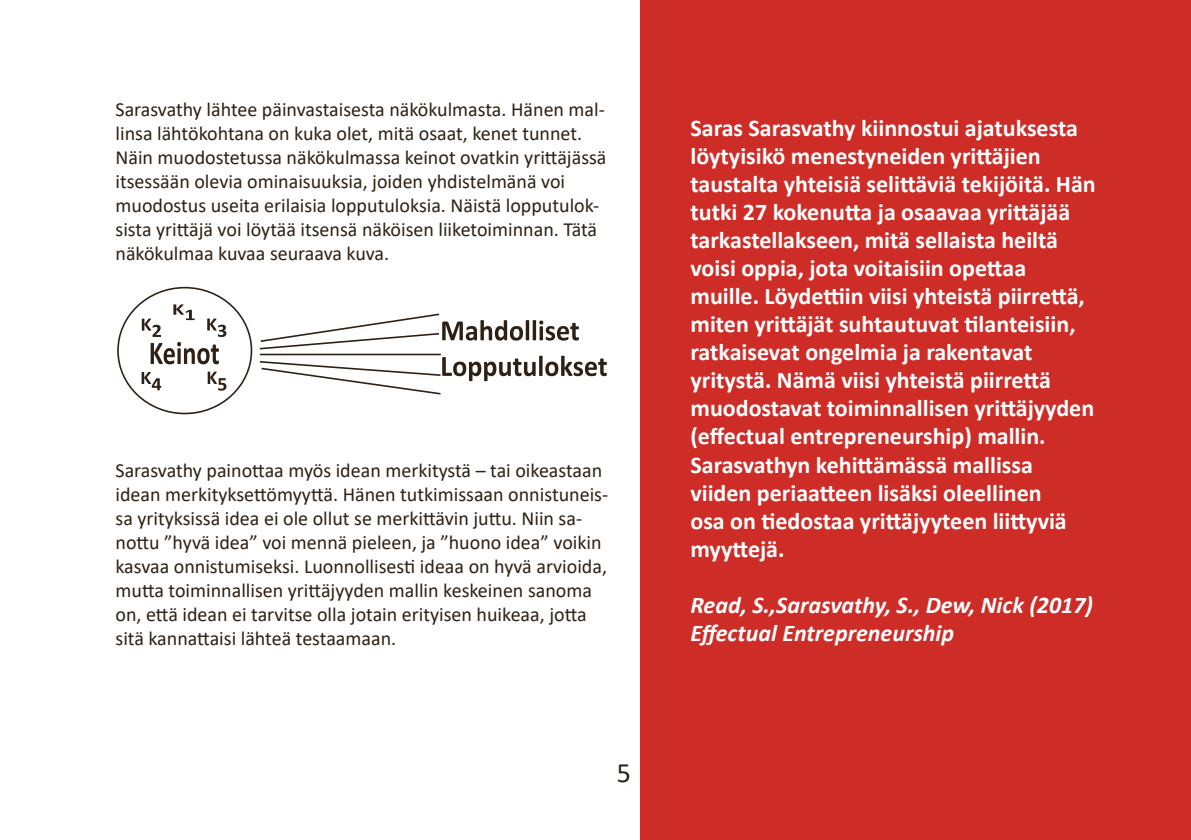
<style>
.page{position:relative;width:1191px;height:840px;background:#fff}
.page>*{position:absolute;margin:0;border:0;box-sizing:border-box;transform-origin:0 0}
.t1{font:28px "Calibri";color:#2e2014}
.t2{font:700 24px/28px "Calibri";color:#fff}
.t3{font:italic 700 24px/28px "Calibri";color:#fff}
.t4{font:20px/24px "Calibri";color:#2e2014}
</style>
<div class="page">
<div style="left:641px;top:0;width:550px;height:839px;background:#cd2c27"></div>
<svg style="left:259px;top:313px;width:348px;height:82px"></svg>
<svg style="left:208px;top:371px;width:18px;height:19px"></svg>
<svg style="left:142px;top:372px;width:19px;height:18px"></svg>
<svg style="left:142px;top:304px;width:84px;height:60px"></svg>
<p class="t4" style="left:115px;top:97px;width:492px">Sarasvathy lähtee päinvastaisesta näkökulmasta. Hänen mal&shy;linsa lähtökohtana on kuka olet, mitä osaat, kenet tunnet.<br>Näin muodostetussa näkökulmassa keinot ovatkin yrittäjässä itsessään olevia ominaisuuksia, joiden yhdistelmänä voi muodostus useita erilaisia lopputuloksia. Näistä lopputulok&shy;sista yrittäjä voi löytää itsensä näköisen liiketoiminnan. Tätä näkökulmaa kuvaa seuraava kuva.</p>
<p class="t4" style="left:115px;top:457px;width:494px">Sarasvathy painottaa myös idean merkitystä – tai oikeastaan idean merkityksettömyyttä. Hänen tutkimissaan onnistuneis&shy;sa yrityksissä idea ei ole ollut se merkittävin juttu. Niin sa&shy;nottu ”hyvä idea” voi mennä pieleen, ja ”huono idea” voikin kasvaa onnistumiseksi. Luonnollisesti ideaa on hyvä arvioida, mutta toiminnallisen yrittäjyyden mallin keskeinen sanoma on, että idean ei tarvitse olla jotain erityisen huikeaa, jotta sitä kannattaisi lähteä testaamaan.</p>
<h1 class="t1" style="left:617px;top:752px;width:16px">5</h1>
<p class="t2" style="left:690px;top:114px;width:407px">Saras Sarasvathy kiinnostui ajatuksesta löytyisikö menestyneiden yrittäjien taustalta yhteisiä selittäviä tekijöitä. Hän tutki 27 kokenutta ja osaavaa yrittäjää tarkastellakseen, mitä sellaista heiltä voisi oppia, jota voitaisiin opettaa muille. Löydettiin viisi yhteistä piirrettä, miten yrittäjät suhtautuvat tilanteisiin, ratkaisevat ongelmia ja rakentavat yritystä. Nämä viisi yhteistä piirrettä muodostavat toiminnallisen yrittäjyyden (effectual entrepreneurship) mallin.<br>Sarasvathyn kehittämässä mallissa viiden periaatteen lisäksi oleellinen<br>osa on tiedostaa yrittäjyyteen liittyviä myyttejä.</p>
<p class="t3" style="left:690px;top:589px;width:404px">Read, S.,Sarasvathy, S., Dew, Nick (2017)<br>Effectual Entrepreneurship</p>
</div>
